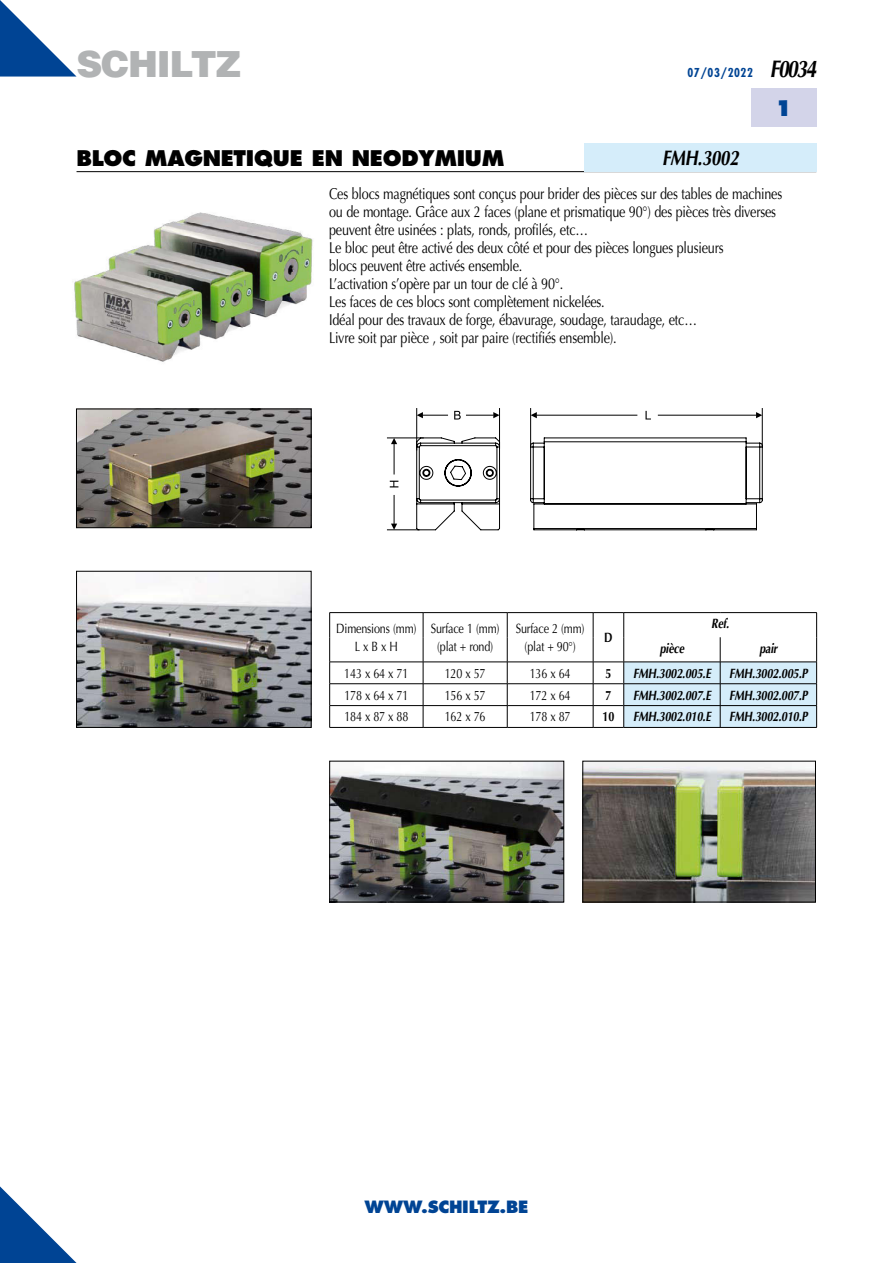
<style>
.page{position:relative;width:893px;height:1263px;background:#fff}
.page>*{position:absolute;margin:0;border:0;box-sizing:border-box;transform-origin:0 0}
.t1{font:900 36px "Helvetica";letter-spacing:-.035em;color:#b1b3b4}
.t2{font:800 21px "Futura";letter-spacing:-.015em;color:#000}
.t3{font:italic 700 21px "Optima";letter-spacing:-.015em;color:#000;scale:.8 1}
.t4{font:800 21px "Futura";color:#004494}
.t5{font:800 16.5px "Futura";letter-spacing:-.015em;color:#004494}
.t6{font:15.75px/18px "Optima";letter-spacing:-.015em;color:#000;scale:.8 1}
.t7{font:13.5px/17.7px "Optima";letter-spacing:-.015em;color:#000;text-align:center;scale:.8 1}
.t8{font:italic 700 13.5px "Optima";letter-spacing:-.015em;color:#000;scale:.8 1}
.t9{font:700 13.5px "Optima";color:#000;scale:.8 1}
.t10{font:700 condensed 12px "Futura";letter-spacing:.05em;color:#004494}
.s1{font-family:"Optima";font-style:italic;font-stretch:normal;font-size:24px;color:#000}
</style>
<div class="page">
<img style="left:74px;top:212px;width:239px;height:150px">
<img style="left:331px;top:763px;width:231px;height:137px">
<div style="left:329px;top:761px;width:235px;height:141px;border:1px solid #000"></div>
<img style="left:78px;top:573px;width:231px;height:153px">
<div style="left:76px;top:571px;width:235px;height:157px;border:1px solid #000"></div>
<img style="left:78px;top:411px;width:231px;height:115px">
<div style="left:76px;top:409px;width:235px;height:119px;border:1px solid #000"></div>
<img style="left:585px;top:763px;width:229px;height:137px">
<div style="left:583px;top:761px;width:233px;height:141px;border:1px solid #000"></div>
<svg style="left:416px;top:437px;width:347px;height:93px"></svg>
<hr style="left:762px;top:408px;width:1px;height:38px;background:#000">
<hr style="left:530px;top:408px;width:1px;height:40px;background:#000">
<hr style="left:658px;top:415px;width:98px;height:1px;background:#000">
<svg style="left:756px;top:412px;width:6px;height:6px"></svg>
<hr style="left:536px;top:415px;width:101px;height:1px;background:#000">
<svg style="left:531px;top:412px;width:6px;height:6px"></svg>
<svg style="left:645px;top:411px;width:6px;height:8px"></svg>
<hr style="left:416px;top:408px;width:1px;height:42px;background:#000">
<hr style="left:499px;top:408px;width:1px;height:41px;background:#000">
<svg style="left:417px;top:412px;width:31px;height:6px"></svg>
<svg style="left:454px;top:411px;width:45px;height:8px"></svg>
<hr style="left:387px;top:530px;width:33px;height:1px;background:#000">
<hr style="left:387px;top:438px;width:37px;height:1px;background:#000">
<svg style="left:391px;top:495px;width:6px;height:35px"></svg>
<hr style="left:394px;top:444px;width:1px;height:30px;background:#000">
<svg style="left:391px;top:438px;width:6px;height:6px"></svg>
<svg style="left:390px;top:481px;width:8px;height:6px"></svg>
<hr style="left:329px;top:612px;width:94px;height:1px;background:#000">
<hr style="left:423px;top:612px;width:84px;height:1px;background:#000">
<hr style="left:507px;top:612px;width:86px;height:1px;background:#000">
<hr style="left:593px;top:612px;width:31px;height:1px;background:#000">
<hr style="left:624px;top:612px;width:96px;height:1px;background:#000">
<hr style="left:720px;top:612px;width:97px;height:1px;background:#000">
<hr style="left:329px;top:727px;width:94px;height:1px;background:#000">
<hr style="left:423px;top:727px;width:84px;height:1px;background:#000">
<hr style="left:507px;top:727px;width:86px;height:1px;background:#000">
<hr style="left:593px;top:727px;width:31px;height:1px;background:#000">
<svg style="left:329px;top:613px;width:488px;height:114px"></svg>
<hr style="left:624px;top:683px;width:96px;height:1px;background:#000">
<hr style="left:624px;top:705px;width:96px;height:1px;background:#000">
<hr style="left:624px;top:727px;width:96px;height:1px;background:#000">
<hr style="left:720px;top:683px;width:97px;height:1px;background:#000">
<hr style="left:720px;top:705px;width:97px;height:1px;background:#000">
<hr style="left:720px;top:727px;width:97px;height:1px;background:#000">
<svg style="left:0;top:1186px;width:77px;height:77px"></svg>
<hr style="left:77px;top:171px;width:739px;height:1px;background:#000">
<div style="left:751px;top:89px;width:65px;height:38px;background:#d3d4e9"></div>
<svg style="left:0;top:0;width:77px;height:77px"></svg>
<div style="left:584px;top:143px;width:232px;height:28px;background:#d5edfa"></div>
<h1 class="t1" style="left:77px;top:40px;width:166px">SCHILTZ</h1>
<p class="t10" style="left:687px;top:65px;width:130px">07/03/2022 <span class="s1">F0034</span></p>
<h2 class="t4" style="left:775px;top:95px;width:19px">1</h2>
<h2 class="t2" style="left:77px;top:144px;width:429px">BLOC MAGNETIQUE EN NEODYMIUM</h2>
<h2 class="t3" style="left:662px;top:145px;width:97px">FMH.3002</h2>
<p class="t6" style="left:329px;top:184px;width:568px">Ces blocs magnétiques sont conçus pour brider des pièces sur des tables de machines ou de montage. Grâce aux 2 faces (plane et prismatique 90°) des pièces très diverses peuvent être usinées : plats, ronds, profilés, etc…<br>Le bloc peut être activé des deux côté et pour des pièces longues plusieurs<br>blocs peuvent être activés ensemble.<br>L’activation s’opère par un tour de clé à 90°.<br>Les faces de ces blocs sont complètement nickelées.<br>Idéal pour des travaux de forge, ébavurage, soudage, taraudage, etc…<br>Livre soit par pièce , soit par paire (rectifiés ensemble).</p>
<p class="t7" style="left:336px;top:620px;width:102px">Dimensions (mm)<br>L x B x H</p>
<p class="t7" style="left:431px;top:620px;width:87px">Surface 1 (mm) (plat + rond)</p>
<p class="t7" style="left:516px;top:620px;width:87px">Surface 2 (mm) (plat + 90°)</p>
<p class="t9" style="left:604px;top:630px;width:12px">D</p>
<p class="t8" style="left:711px;top:616px;width:24px">Ref.</p>
<p class="t8" style="left:660px;top:641px;width:32px">pièce</p>
<p class="t8" style="left:759px;top:641px;width:24px">pair</p>
<p class="t7" style="left:344px;top:664px;width:82px">143 x 64 x 71</p>
<p class="t7" style="left:445px;top:664px;width:53px">120 x 57</p>
<p class="t7" style="left:530px;top:664px;width:53px">136 x 64</p>
<p class="t9" style="left:605px;top:665px;width:9px">5</p>
<p class="t8" style="left:633px;top:665px;width:99px">FMH.3002.005.E</p>
<p class="t8" style="left:729px;top:665px;width:99px">FMH.3002.005.P</p>
<p class="t7" style="left:344px;top:686px;width:82px">178 x 64 x 71</p>
<p class="t7" style="left:445px;top:686px;width:53px">156 x 57</p>
<p class="t7" style="left:530px;top:686px;width:53px">172 x 64</p>
<p class="t9" style="left:605px;top:687px;width:9px">7</p>
<p class="t8" style="left:633px;top:687px;width:99px">FMH.3002.007.E</p>
<p class="t8" style="left:729px;top:687px;width:99px">FMH.3002.007.P</p>
<p class="t7" style="left:344px;top:708px;width:82px">184 x 87 x 88</p>
<p class="t7" style="left:445px;top:708px;width:53px">162 x 76</p>
<p class="t7" style="left:530px;top:708px;width:53px">178 x 87</p>
<p class="t9" style="left:602px;top:709px;width:16px">10</p>
<p class="t8" style="left:633px;top:709px;width:99px">FMH.3002.010.E</p>
<p class="t8" style="left:729px;top:709px;width:99px">FMH.3002.010.P</p>
<p class="t5" style="left:365px;top:1197px;width:165px">WWW.SCHILTZ.BE</p>
</div>
